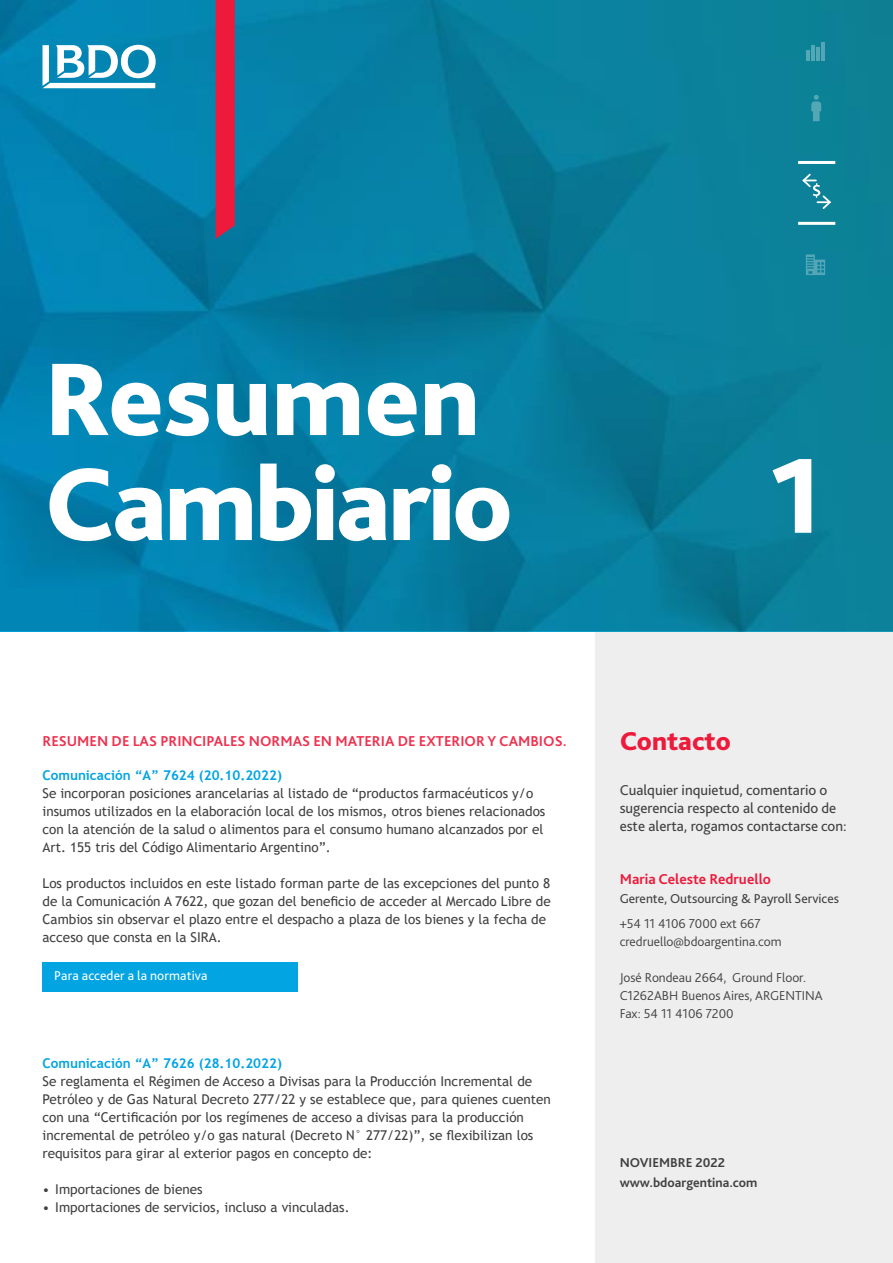
<style>
.page{position:relative;width:893px;height:1263px;background:#fff}
.page>*{position:absolute;margin:0;border:0;box-sizing:border-box;transform-origin:0 0}
.t1{font:800 111px "Bliss Pro";color:#fff}
.t2{font:800 108px/105px "Bliss Pro";letter-spacing:-.025em;color:#fff}
.t3{font:800 27px "Bliss Pro";color:#ed1a3b}
.t4{font:15px/18px "Bliss Pro";color:#404040}
.t5{font:700 15px "Bliss Pro";color:#ef314e}
.t6{font:700 15px "Bliss Pro";color:#ed1a3b}
.t7{font:13.5px/18px "Trebuchet MS";color:#404040}
.t8{font:300 13.5px/18px "Bliss Pro";color:#404040}
.t9{font:700 13.5px "Trebuchet MS";color:#02a4e2}
.t10{font:13.5px "Bliss Pro";color:#404040}
.t11{font:700 13.5px/20px "Bliss Pro";color:#404040}
.t12{font:13.5px "Bliss Pro";letter-spacing:.01em;color:#fff}
</style>
<div class="page">
<div style="left:595px;top:631px;width:298px;height:632px;background:#eee"></div>
<svg style="left:0;top:0;width:893px;height:631px;background:#067ea1"></svg>
<svg style="left:43px;top:45px;width:113px;height:43px"></svg>
<svg style="left:216px;top:0;width:19px;height:239px;background:#e31d3f"></svg>
<hr style="left:806px;top:50px;width:4px;height:11px;background:#54a7b5">
<hr style="left:811px;top:45px;width:4px;height:16px;background:#54a7b5">
<hr style="left:816px;top:48px;width:4px;height:13px;background:#54a7b5">
<hr style="left:821px;top:42px;width:4px;height:19px;background:#55a5b5">
<svg style="left:811px;top:95px;width:10px;height:26px"></svg>
<svg style="left:806px;top:254px;width:19px;height:21px"></svg>
<hr style="left:798px;top:161px;width:37px;height:3px;background:#fff">
<hr style="left:798px;top:222px;width:37px;height:3px;background:#fff">
<svg style="left:801px;top:172px;width:31px;height:39px"></svg>
<div style="left:43px;top:962px;width:255px;height:29px;background:#02a4e2"></div>
<h2 class="t2" style="left:44px;top:344px;width:470px">Resumen<br>Cambiario</h2>
<h1 class="t1" style="left:770px;top:427px;width:54px">1</h1>
<p class="t5" style="left:43px;top:731px;width:526px">RESUMEN DE LAS PRINCIPALES NORMAS EN MATERIA DE EXTERIOR Y CAMBIOS.</p>
<p class="t9" style="left:43px;top:766px;width:241px">Comunicación “A” 7624 (20.10.2022)</p>
<p class="t7" style="left:43px;top:784px;width:504px">Se incorporan posiciones arancelarias al listado de “productos farmacéuticos y/o insumos utilizados en la elaboración local de los mismos, otros bienes relacionados con la atención de la salud o alimentos para el consumo humano alcanzados por el Art. 155 tris del Código Alimentario Argentino”.</p>
<p class="t7" style="left:43px;top:874px;width:510px">Los productos incluidos en este listado forman parte de las excepciones del punto 8 de la Comunicación A 7622, que gozan del beneficio de acceder al Mercado Libre de Cambios sin observar el plazo entre el despacho a plaza de los bienes y la fecha de acceso que consta en la SIRA.</p>
<p class="t12" style="left:54px;top:967px;width:155px">Para acceder a la normativa</p>
<p class="t9" style="left:43px;top:1054px;width:241px">Comunicación “A” 7626 (28.10.2022)</p>
<p class="t7" style="left:43px;top:1072px;width:510px">Se reglamenta el Régimen de Acceso a Divisas para la Producción Incremental de Petróleo y de Gas Natural Decreto 277/22 y se establece que, para quienes cuenten con una “Certificación por los regímenes de acceso a divisas para la producción incremental de petróleo y/o gas natural (Decreto N° 277/22)”, se flexibilizan los requisitos para girar al exterior pagos en concepto de:</p>
<p class="t7" style="left:43px;top:1180px;width:162px">• Importaciones de bienes</p>
<p class="t7" style="left:43px;top:1198px;width:309px">• Importaciones de servicios, incluso a vinculadas.</p>
<h3 class="t3" style="left:620px;top:724px;width:113px">Contacto</h3>
<p class="t4" style="left:620px;top:780px;width:229px">Cualquier inquietud, comentario o sugerencia respecto al contenido de este alerta, rogamos contactarse con:</p>
<p class="t6" style="left:620px;top:869px;width:153px">Maria Celeste Redruello</p>
<p class="t10" style="left:620px;top:890px;width:221px">Gerente, Outsourcing &amp; Payroll Services</p>
<p class="t8" style="left:620px;top:914px;width:164px">+54 11 4106 7000 ext 667 credruello@bdoargentina.com</p>
<p class="t8" style="left:620px;top:968px;width:205px">José Rondeau 2664, Ground Floor.<br>C1262ABH Buenos Aires, ARGENTINA<br>Fax: 54 11 4106 7200</p>
<p class="t11" style="left:620px;top:1153px;width:139px">NOVIEMBRE 2022 www.bdoargentina.com</p>
</div>
